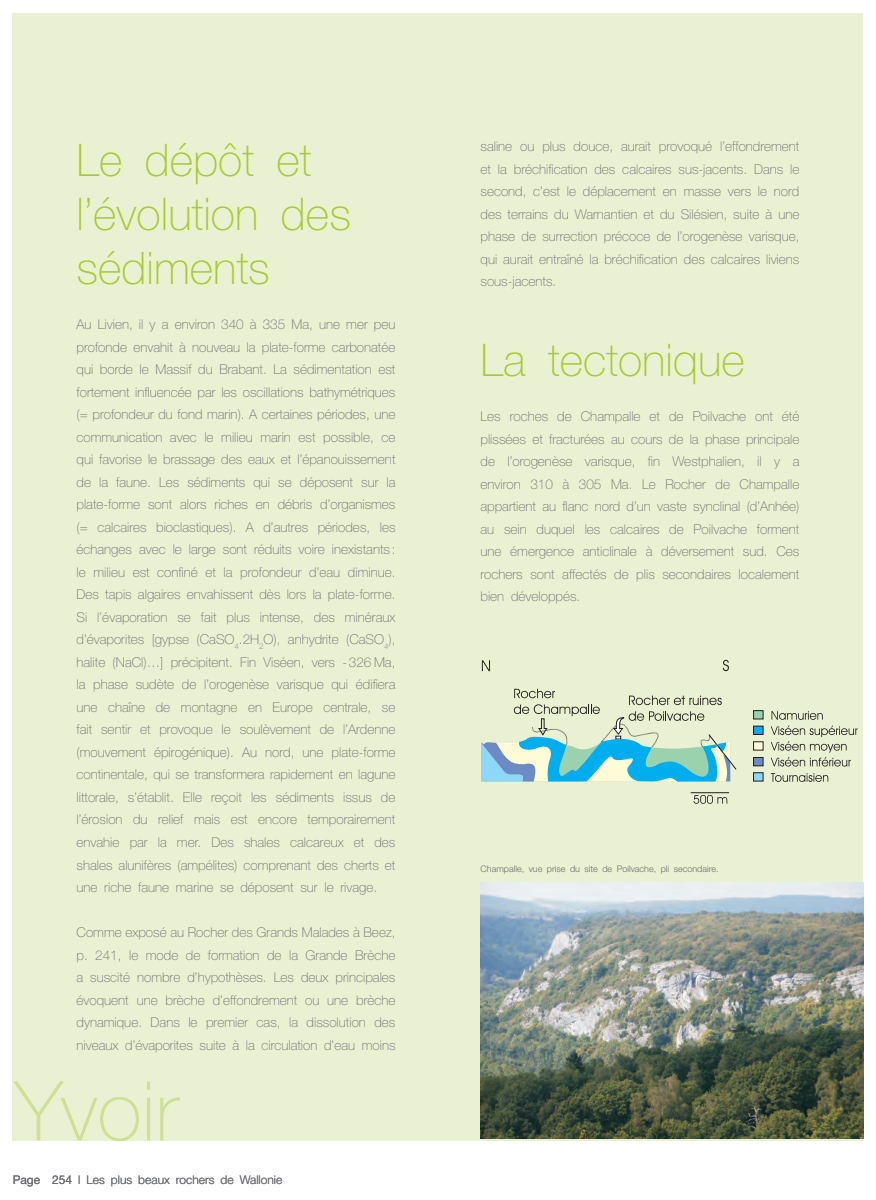
<style>
.page{position:relative;width:876px;height:1200px;background:#fff}
.page>*{position:absolute;margin:0;border:0;box-sizing:border-box;transform-origin:0 0}
.t1{font:100 82.5px "Helvetica Neue";color:#cfdf95}
.t2{font:100 45px/54px "Helvetica Neue";color:#aac932}
.t3{font:100 13.5px/22.5px "Helvetica Neue";color:#6c6d70;text-align:justify}
.t4{font:300 12px "Helvetica Neue";color:#6c6d70}
.t5{font:300 9px "Helvetica Neue";color:#6c6d70}
.s1{font-weight:400}
</style>
<div class="page">
<div style="left:13px;top:13px;width:850px;height:1127px;background:#eaf1d2"></div>
<img style="left:480px;top:882px;width:383px;height:255px">
<hr style="left:691px;top:792px;width:38px;height:1px;background:#231f20">
<svg style="left:693px;top:794px;width:34px;height:9px"></svg>
<svg style="left:482px;top:660px;width:8px;height:11px"></svg>
<svg style="left:723px;top:659px;width:6px;height:12px"></svg>
<div style="left:753px;top:710px;width:10px;height:8px;background:#9ad2ae"></div>
<div style="left:753px;top:710px;width:10px;height:9px;border:1px solid #231f20"></div>
<div style="left:753px;top:726px;width:10px;height:8px;background:#00aeef"></div>
<div style="left:753px;top:741px;width:10px;height:9px;background:#fffbd6"></div>
<div style="left:753px;top:741px;width:10px;height:9px;border:1px solid #231f20"></div>
<div style="left:753px;top:757px;width:10px;height:8px;background:#6c8bc6"></div>
<div style="left:753px;top:757px;width:10px;height:8px;border:1px solid #231f20"></div>
<div style="left:753px;top:772px;width:10px;height:8px;background:#8dd7f7"></div>
<div style="left:753px;top:772px;width:10px;height:9px;border:1px solid #231f20"></div>
<svg style="left:771px;top:711px;width:52px;height:8px"></svg>
<svg style="left:771px;top:725px;width:87px;height:41px"></svg>
<svg style="left:771px;top:773px;width:57px;height:8px"></svg>
<svg style="left:481px;top:688px;width:256px;height:94px"></svg>
<h2 class="t2" style="left:77px;top:133px;width:276px">Le dépôt et l’évolution des sédiments</h2>
<p class="t3" style="left:77px;top:313px;width:320px">Au Livien, il y a environ 340 à 335 Ma, une mer peu profonde envahit à nouveau la plate-forme carbonatée qui borde le Massif du Brabant. La sédimentation est fortement influencée par les oscillations bathymétriques (= profondeur du fond marin). A certaines périodes, une communication avec le milieu marin est possible, ce qui favorise le brassage des eaux et l’épanouissement de la faune. Les sédiments qui se déposent sur la plate-forme sont alors riches en débris d’organismes (= calcaires bioclastiques). A d’autres périodes, les échanges avec le large sont réduits voire inexistants : le milieu est confiné et la profondeur d’eau diminue.<br>Des tapis algaires envahissent dès lors la plate-forme.<br>Si l’évaporation se fait plus intense, des minéraux d’évaporites [gypse (CaSO<sub>4</sub>.2H<sub>2</sub>O), anhydrite (CaSO<sub>4</sub>), halite (NaCl)…] précipitent. Fin Viséen, vers -326 Ma, la phase sudète de l’orogenèse varisque qui édifiera une chaîne de montagne en Europe centrale, se fait sentir et provoque le soulèvement de l’Ardenne (mouvement épirogénique). Au nord, une plate-forme continentale, qui se transformera rapidement en lagune littorale, s’établit. Elle reçoit les sédiments issus de l’érosion du relief mais est encore temporairement envahie par la mer. Des shales calcareux et des shales alunifères (ampélites) comprenant des cherts et une riche faune marine se déposent sur le rivage.</p>
<p class="t3" style="left:77px;top:920px;width:320px">Comme exposé au Rocher des Grands Malades à Beez, p. 241, le mode de formation de la Grande Brèche a suscité nombre d’hypothèses. Les deux principales évoquent une brèche d’effondrement ou une brèche dynamique. Dans le premier cas, la dissolution des niveaux d’évaporites suite à la circulation d’eau moins</p>
<h1 class="t1" style="left:15px;top:1063px;width:165px">Yvoir</h1>
<p class="t4" style="left:13px;top:1171px;width:271px"><span class="s1">Page 254</span> l Les plus beaux rochers de Wallonie</p>
<p class="t3" style="left:480px;top:135px;width:320px">saline ou plus douce, aurait provoqué l’effondrement et la bréchification des calcaires sus-jacents. Dans le second, c’est le déplacement en masse vers le nord des terrains du Warnantien et du Silésien, suite à une phase de surrection précoce de l’orogenèse varisque, qui aurait entraîné la bréchification des calcaires liviens sous-jacents.</p>
<h2 class="t2" style="left:480px;top:333px;width:266px">La tectonique</h2>
<p class="t3" style="left:480px;top:405px;width:320px">Les roches de Champalle et de Poilvache ont été plissées et fracturées au cours de la phase principale de l’orogenèse varisque, fin Westphalien, il y a environ 310 à 305 Ma. Le Rocher de Champalle appartient au flanc nord d’un vaste synclinal (d’Anhée) au sein duquel les calcaires de Poilvache forment une émergence anticlinale à déversement sud. Ces rochers sont affectés de plis secondaires localement bien développés.</p>
<p class="t5" style="left:480px;top:863px;width:240px">Champalle, vue prise du site de Poilvache, pli secondaire.</p>
</div>
